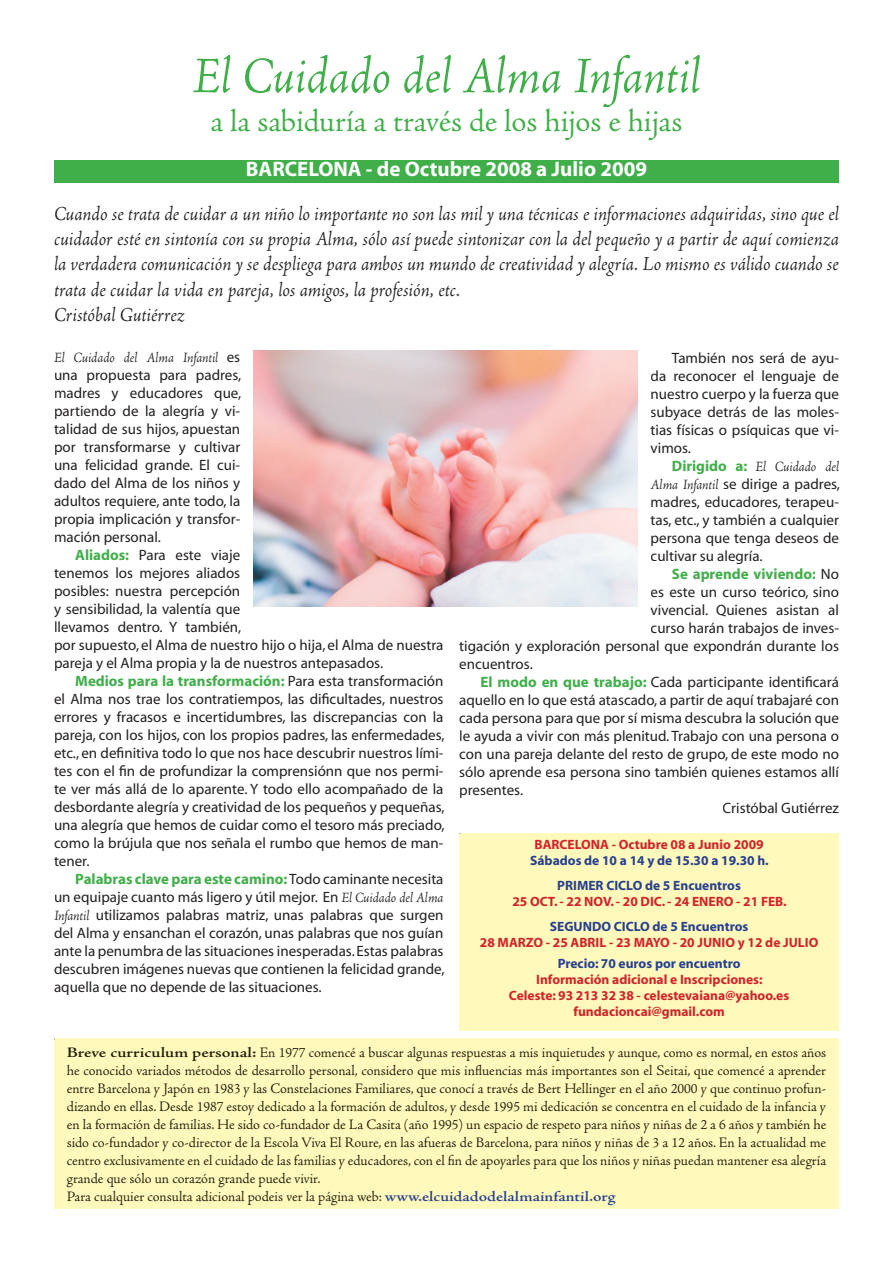
<style>
.page{position:relative;width:893px;height:1263px;background:#fff}
.page>*{position:absolute;margin:0;border:0;box-sizing:border-box;transform-origin:0 0}
.t1{font:italic 54px "Adobe Jenson";letter-spacing:-.005em;color:#40ae49}
.t2{font:33px "Adobe Jenson";color:#40ae49}
.t3{font:italic 21px/25.2px "Adobe Jenson";color:#231f20}
.t4{font:700 21px "Myriad";color:#fff}
.t5{font:15px/18px "Myriad";color:#231f20;text-align:justify}
.t6{font:15px/18px "Adobe Jenson";color:#201d0b}
.t7{font:italic 15px "Adobe Jenson";letter-spacing:-.005em;color:#231f20}
.t8{font:700 15px "Myriad";color:#40ae49}
.t9{font:700 13.5px/16.2px "Myriad";color:#d1232a;text-align:center}
.t10{font:700 13.5px/24.8px "Myriad";color:#25408f;text-align:center}
.s1{font-family:"Myriad";font-weight:700;font-style:normal;color:#40ae49}
.s2{font-family:"Adobe Jenson";font-style:italic}
.s3{font-weight:400;color:#231f20}
.s4{font-weight:700;color:#40ae49}
.s5{font-family:"Myriad";font-style:normal}
.s6{font-weight:600}
.s7{font-weight:600;color:#25408f}
</style>
<div class="page">
<div style="left:459px;top:833px;width:380px;height:198px;background:#fff9bc"></div>
<div style="left:54px;top:1039px;width:785px;height:170px;background:#fff9bc"></div>
<div style="left:54px;top:160px;width:785px;height:23px;background:#40ae49"></div>
<div style="left:67px;top:1046px;width:189px;height:15px;background:#fff9bc"></div>
<div style="left:256px;top:1046px;width:570px;height:15px;background:#fff9bc"></div>
<div style="left:67px;top:1064px;width:759px;height:15px;background:#fff9bc"></div>
<div style="left:67px;top:1082px;width:758px;height:15px;background:#fff9bc"></div>
<div style="left:67px;top:1100px;width:759px;height:15px;background:#fff9bc"></div>
<div style="left:67px;top:1118px;width:759px;height:15px;background:#fff9bc"></div>
<div style="left:67px;top:1136px;width:649px;height:15px;background:#fff9bc"></div>
<div style="left:720px;top:1136px;width:106px;height:11px;background:#fff9bc"></div>
<div style="left:67px;top:1154px;width:191px;height:11px;background:#fff9bc"></div>
<div style="left:262px;top:1154px;width:149px;height:15px;background:#fff9bc"></div>
<div style="left:414px;top:1154px;width:165px;height:15px;background:#fff9bc"></div>
<div style="left:583px;top:1154px;width:14px;height:11px;background:#fff9bc"></div>
<div style="left:601px;top:1154px;width:113px;height:15px;background:#fff9bc"></div>
<div style="left:717px;top:1154px;width:109px;height:15px;background:#fff9bc"></div>
<div style="left:67px;top:1172px;width:59px;height:15px;background:#fff9bc"></div>
<div style="left:130px;top:1172px;width:161px;height:15px;background:#fff9bc"></div>
<div style="left:295px;top:1174px;width:25px;height:9px;background:#fff9bc"></div>
<div style="left:67px;top:1190px;width:311px;height:15px;background:#fff9bc"></div>
<svg style="left:379px;top:1195px;width:3px;height:6px"></svg>
<img style="left:253px;top:351px;width:385px;height:256px">
<h1 class="t1" style="left:193px;top:50px;width:509px">El Cuidado del Alma Infantil</h1>
<h2 class="t2" style="left:210px;top:104px;width:474px">a la sabiduría a través de los hijos e hijas</h2>
<h3 class="t4" style="left:246px;top:158px;width:402px">BARCELONA - de Octubre 2008 a Julio 2009</h3>
<p class="t3" style="left:54px;top:202px;width:787px">Cuando se trata de cuidar a un niño lo importante no son las mil y una técnicas e informaciones adquiridas, sino que el cuidador esté en sintonía con su propia Alma, sólo así puede sintonizar con la del pequeño y a partir de aquí comienza la verdadera comunicación y se despliega para ambos un mundo de creatividad y alegría. Lo mismo es válido cuando se trata de cuidar la vida en pareja, los amigos, la profesión, etc.<br>Cristóbal Gutiérrez</p>
<p class="t5" style="left:651px;top:349px;width:190px;text-indent:21px">También nos será de ayu&shy;da reconocer el lenguaje de nuestro cuerpo y la fuerza que subyace detrás de las moles&shy;tias físicas o psíquicas que vi&shy;vimos.</p>
<p class="t7" style="left:672px;top:459px;width:169px"><span class="s1">Dirigido a:</span> El Cuidado del</p>
<p class="t5" style="left:651px;top:475px;width:191px"><span class="s2">Alma Infantil</span> se dirige a padres, madres, educadores, terapeu&shy;tas, etc., y también a cualquier persona que tenga deseos de cultivar su alegría.</p>
<p class="t8" style="left:672px;top:566px;width:169px">Se aprende viviendo: <span class="s3">No</span></p>
<p class="t5" style="left:651px;top:583px;width:190px">es este un curso teórico, sino</p>
<p class="t5" style="left:651px;top:601px;width:190px">vivencial. Quienes asistan al</p>
<p class="t5" style="left:651px;top:619px;width:190px">curso harán trabajos de inves-</p>
<p class="t5" style="left:459px;top:637px;width:381px">tigación y exploración personal que expondrán durante los</p>
<p class="t5" style="left:459px;top:655px;width:75px">encuentros.</p>
<p class="t5" style="left:480px;top:673px;width:360px"><span class="s4">El modo en que trabajo:</span> Cada participante identificará</p>
<p class="t5" style="left:459px;top:691px;width:381px">aquello en lo que está atascado, a partir de aquí trabajaré con</p>
<p class="t5" style="left:459px;top:709px;width:381px">cada persona para que por sí misma descubra la solución que</p>
<p class="t5" style="left:459px;top:727px;width:381px">le ayuda a vivir con más plenitud. Trabajo con una persona o</p>
<p class="t5" style="left:459px;top:745px;width:381px">con una pareja delante del resto de grupo, de este modo no</p>
<p class="t5" style="left:459px;top:763px;width:381px">sólo aprende esa persona sino también quienes estamos allí</p>
<p class="t5" style="left:459px;top:781px;width:65px">presentes.</p>
<p class="t5" style="left:723px;top:799px;width:118px">Cristóbal Gutiérrez</p>
<p class="t7" style="left:54px;top:350px;width:188px">El Cuidado del Alma Infantil <span class="s5">es</span></p>
<p class="t5" style="left:54px;top:367px;width:189px">una propuesta para padres, madres y educadores que, partiendo de la alegría y vi&shy;talidad de sus hijos, apuestan por transformarse y cultivar una felicidad grande. El cui&shy;dado del Alma de los niños y adultos requiere, ante todo, la propia implicación y transfor&shy;mación personal.</p>
<p class="t5" style="left:54px;top:547px;width:391px;text-align:left;text-indent:21px"><span class="s4">Aliados:</span> Para este viaje<br>tenemos los mejores aliados<br>posibles: nuestra percepción<br>y sensibilidad, la valentía que<br>llevamos dentro. Y también,<br>por supuesto, el Alma de nuestro hijo o hija, el Alma de nuestra pareja y el Alma propia y la de nuestros antepasados.</p>
<p class="t5" style="left:54px;top:673px;width:392px;text-indent:21px"><span class="s4">Medios para la transformación:</span> Para esta transformación el Alma nos trae los contratiempos, las dificultades, nuestros errores y fracasos e incertidumbres, las discrepancias con la pareja, con los hijos, con los propios padres, las enfermedades, etc., en definitiva todo lo que nos hace descubrir nuestros lími&shy;tes con el fin de profundizar la comprensiónn que nos permi&shy;te ver más allá de lo aparente. Y todo ello acompañado de la desbordante alegría y creatividad de los pequeños y pequeñas, una alegría que hemos de cuidar como el tesoro más preciado, como la brújula que nos señala el rumbo que hemos de man&shy;tener.</p>
<p class="t5" style="left:54px;top:871px;width:392px;text-indent:21px"><span class="s4">Palabras clave para este camino:</span>Todo caminante necesita un equipaje cuanto más ligero y útil mejor. En <span class="s2">El Cuidado del Alma Infantil</span> utilizamos palabras matriz, unas palabras que surgen del Alma y ensanchan el corazón, unas palabras que nos guían ante la penumbra de las situaciones inesperadas. Estas palabras descubren imágenes nuevas que contienen la felicidad grande, aquella que no depende de las situaciones.</p>
<p class="t9" style="left:535px;top:837px;width:231px">BARCELONA - Octubre 08 a Junio 2009</p>
<p class="t10" style="left:530px;top:849px;width:240px">Sábados de 10 a 14 y de 15.30 a 19.30 h.<br>PRIMER CICLO de 5 Encuentros</p>
<p class="t9" style="left:512px;top:894px;width:276px">25 OCT. - 22 NOV. - 20 DIC. - 24 ENERO - 21 FEB.</p>
<p class="t10" style="left:550px;top:915px;width:200px">SEGUNDO CICLO de 5 Encuentros</p>
<p class="t9" style="left:480px;top:935px;width:340px">28 MARZO - 25 ABRIL - 23 MAYO - 20 JUNIO y 12 de JULIO</p>
<p class="t10" style="left:558px;top:951px;width:184px">Precio: 70 euros por encuentro</p>
<p class="t9" style="left:509px;top:972px;width:282px">Información adicional e Inscripciones:<br>Celeste: 93 213 32 38 - celestevaiana@yahoo.es fundacioncai@gmail.com</p>
<p class="t6" style="left:67px;top:1044px;width:761px"><span class="s6">Breve curriculum personal:</span> En 1977 comencé a buscar algunas respuestas a mis inquietudes y aunque, como es normal, en estos años he conocido variados métodos de desarrollo personal, considero que mis influencias más importantes son el Seitai, que comencé a aprender entre Barcelona y Japón en 1983 y las Constelaciones Familiares, que conocí a través de Bert Hellinger en el año 2000 y que continuo profun&shy;dizando en ellas. Desde 1987 estoy dedicado a la formación de adultos, y desde 1995 mi dedicación se concentra en el cuidado de la infancia y en la formación de familias. He sido co-fundador de La Casita (año 1995) un espacio de respeto para niños y niñas de 2 a 6 años y también he sido co-fundador y co-director de la Escola Viva El Roure, en las afueras de Barcelona, para niños y niñas de 3 a 12 años. En la actualidad me centro exclusivamente en el cuidado de las familias y educadores, con el fin de apoyarles para que los niños y niñas puedan mantener esa alegría grande que sólo un corazón grande puede vivir.<br>Para cualquier consulta adicional podeis ver la página web: <span class="s7">www.elcuidadodelalmainfantil.org</span></p>
</div>
